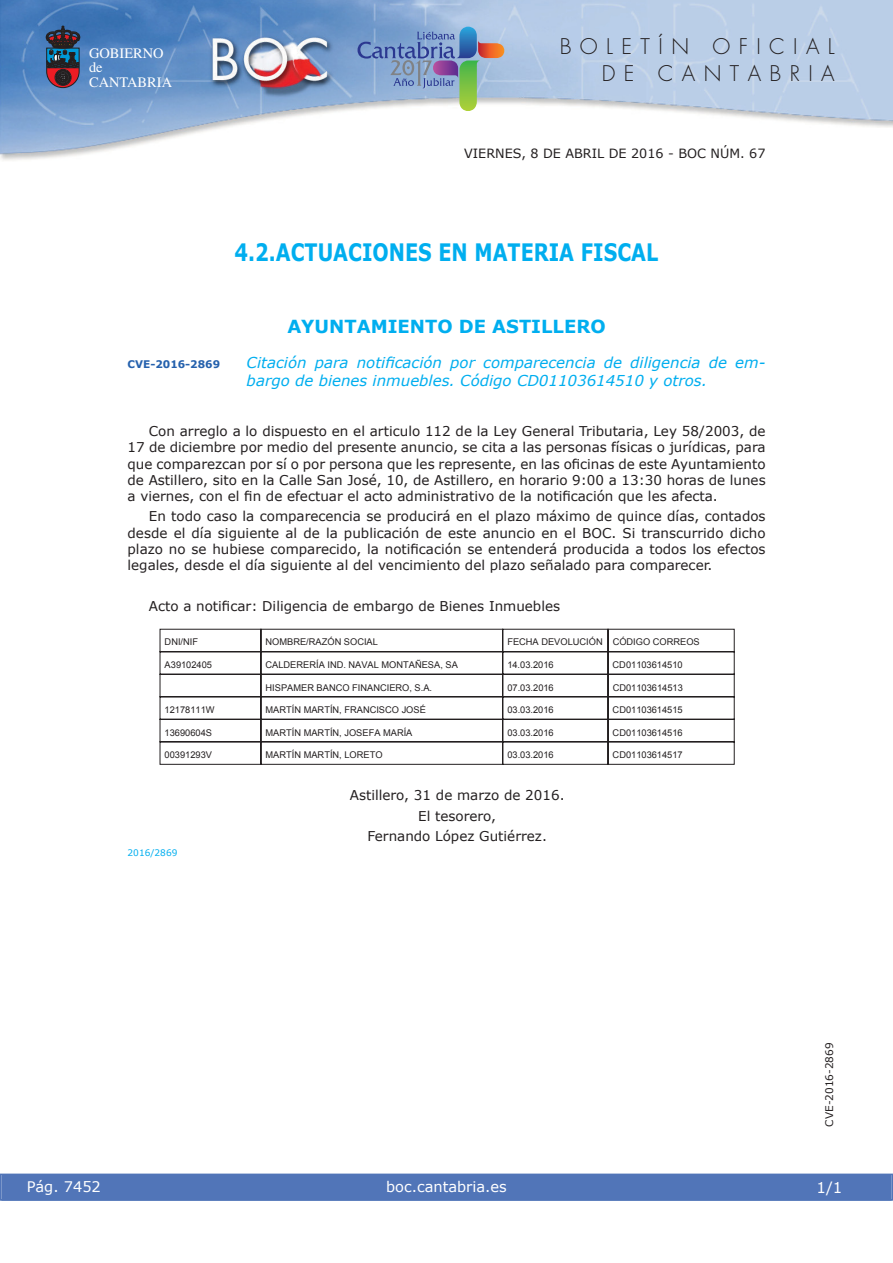
<style>
.page{position:relative;width:893px;height:1263px;background:#fff}
.page>*{position:absolute;margin:0;border:0;box-sizing:border-box;transform-origin:0 0}
.t1{font:700 24px "Verdana";color:#00aeef;scale:.8 1}
.t2{font:300 21px/27px "Futura";letter-spacing:.4em;color:#231f20;text-align:right}
.t3{font:700 18px "Verdana";color:#00aeef}
.t4{font:italic 15px/18px "Verdana";color:#00aeef}
.t5{font:15px "Verdana";color:#fff}
.t6{font:14.55px "Verdana";color:#fff}
.t7{font:14.4px/14.5px "Times";color:#fff}
.t8{font:13.5px/16.2px "Verdana";color:#231f20;text-align:justify}
.t9{font:12.75px "Verdana";color:#231f20}
.t10{font:10.5px "Verdana";color:#231f20}
.t11{font:700 10.5px "Verdana";color:#2561ad}
.t12{font:9.3px "Arial";color:#231f20}
.t13{font:9px "Verdana";color:#00aeef}
</style>
<div class="page">
<img style="left:0;top:0;width:893px;height:161px">
<svg style="left:46px;top:26px;width:34px;height:62px;background:#474054"></svg>
<svg style="left:357px;top:27px;width:148px;height:85px;background:#93a9c1"></svg>
<div style="left:1px;top:1174px;width:890px;height:27px;background:#5175b8"></div>
<div style="left:0;top:1174px;width:893px;height:27px;border:1px solid #5175b8"></div>
<svg style="left:159px;top:629px;width:576px;height:136px"></svg>
<p class="t7" style="left:89px;top:47px;width:85px">GOBIERNO de<br>CANTABRIA</p>
<h2 class="t2" style="left:560px;top:35px;width:277px">BOLETÍN OFICIAL<br>DE CANTABRIA</h2>
<p class="t9" style="left:464px;top:145px;width:303px">VIERNES, 8 DE ABRIL DE 2016 - BOC NÚM. 67</p>
<h1 class="t1" style="left:235px;top:237px;width:531px">4.2.ACTUACIONES EN MATERIA FISCAL</h1>
<h3 class="t3" style="left:287px;top:315px;width:320px">AYUNTAMIENTO DE ASTILLERO</h3>
<p class="t11" style="left:128px;top:357px;width:94px">CVE-2016-2869</p>
<p class="t4" style="left:247px;top:353px;width:520px">Citación para notificación por comparecencia de diligencia de em&shy;bargo de bienes inmuebles. Código CD01103614510 y otros.</p>
<p class="t8" style="left:128px;top:423px;width:640px;text-indent:21px">Con arreglo a lo dispuesto en el articulo 112 de la Ley General Tributaria, Ley 58/2003, de 17 de diciembre por medio del presente anuncio, se cita a las personas físicas o jurídicas, para que comparezcan por sí o por persona que les represente, en las oficinas de este Ayuntamiento de Astillero, sito en la Calle San José, 10, de Astillero, en horario 9:00 a 13:30 horas de lunes a viernes, con el fin de efectuar el acto administrativo de la notificación que les afecta.</p>
<p class="t8" style="left:128px;top:508px;width:639px;text-indent:21px">En todo caso la comparecencia se producirá en el plazo máximo de quince días, contados desde el día siguiente al de la publicación de este anuncio en el BOC. Si transcurrido dicho plazo no se hubiese comparecido, la notificación se entenderá producida a todos los efectos legales, desde el día siguiente al del vencimiento del plazo señalado para comparecer.</p>
<p class="t8" style="left:149px;top:598px;width:413px">Acto a notificar: Diligencia de embargo de Bienes Inmuebles</p>
<p class="t12" style="left:165px;top:637px;width:35px">DNI/NIF</p>
<p class="t12" style="left:266px;top:637px;width:114px">NOMBRE/RAZÓN SOCIAL</p>
<p class="t12" style="left:507px;top:637px;width:194px">FECHA DEVOLUCIÓN CÓDIGO CORREOS</p>
<p class="t12" style="left:165px;top:660px;width:49px">A39102405</p>
<p class="t12" style="left:266px;top:660px;width:194px">CALDERERÍA IND. NAVAL MONTAÑESA, SA</p>
<p class="t12" style="left:507px;top:660px;width:48px">14.03.2016</p>
<p class="t12" style="left:613px;top:660px;width:72px">CD01103614510</p>
<p class="t12" style="left:266px;top:682px;width:168px">HISPAMER BANCO FINANCIERO, S.A.</p>
<p class="t12" style="left:507px;top:682px;width:48px">07.03.2016</p>
<p class="t12" style="left:613px;top:682px;width:72px">CD01103614513</p>
<p class="t12" style="left:165px;top:705px;width:52px">12178111W</p>
<p class="t12" style="left:266px;top:705px;width:162px">MARTÍN MARTÍN, FRANCISCO JOSÉ</p>
<p class="t12" style="left:507px;top:705px;width:48px">03.03.2016</p>
<p class="t12" style="left:613px;top:705px;width:72px">CD01103614515</p>
<p class="t12" style="left:165px;top:727px;width:49px">13690604S</p>
<p class="t12" style="left:266px;top:727px;width:148px">MARTÍN MARTÍN, JOSEFA MARÍA</p>
<p class="t12" style="left:507px;top:727px;width:48px">03.03.2016</p>
<p class="t12" style="left:613px;top:727px;width:72px">CD01103614516</p>
<p class="t12" style="left:165px;top:750px;width:49px">00391293V</p>
<p class="t12" style="left:266px;top:750px;width:119px">MARTÍN MARTÍN, LORETO</p>
<p class="t12" style="left:507px;top:750px;width:48px">03.03.2016</p>
<p class="t12" style="left:613px;top:750px;width:72px">CD01103614517</p>
<p class="t8" style="left:350px;top:785px;width:216px;line-height:20.4px;text-align:center">Astillero, 31 de marzo de 2016.<br>El tesorero,<br>Fernando López Gutiérrez.</p>
<p class="t13" style="left:128px;top:847px;width:51px">2016/2869</p>
<p class="t6" style="left:27px;top:1177px;width:76px">Pág. 7452</p>
<p class="t6" style="left:386px;top:1178px;width:122px">boc.cantabria.es</p>
<p class="t10" style="left:823px;top:1127px;width:86px;rotate:-90deg">CVE-2016-2869</p>
<p class="t5" style="left:816px;top:1178px;width:27px">1/1</p>
</div>
